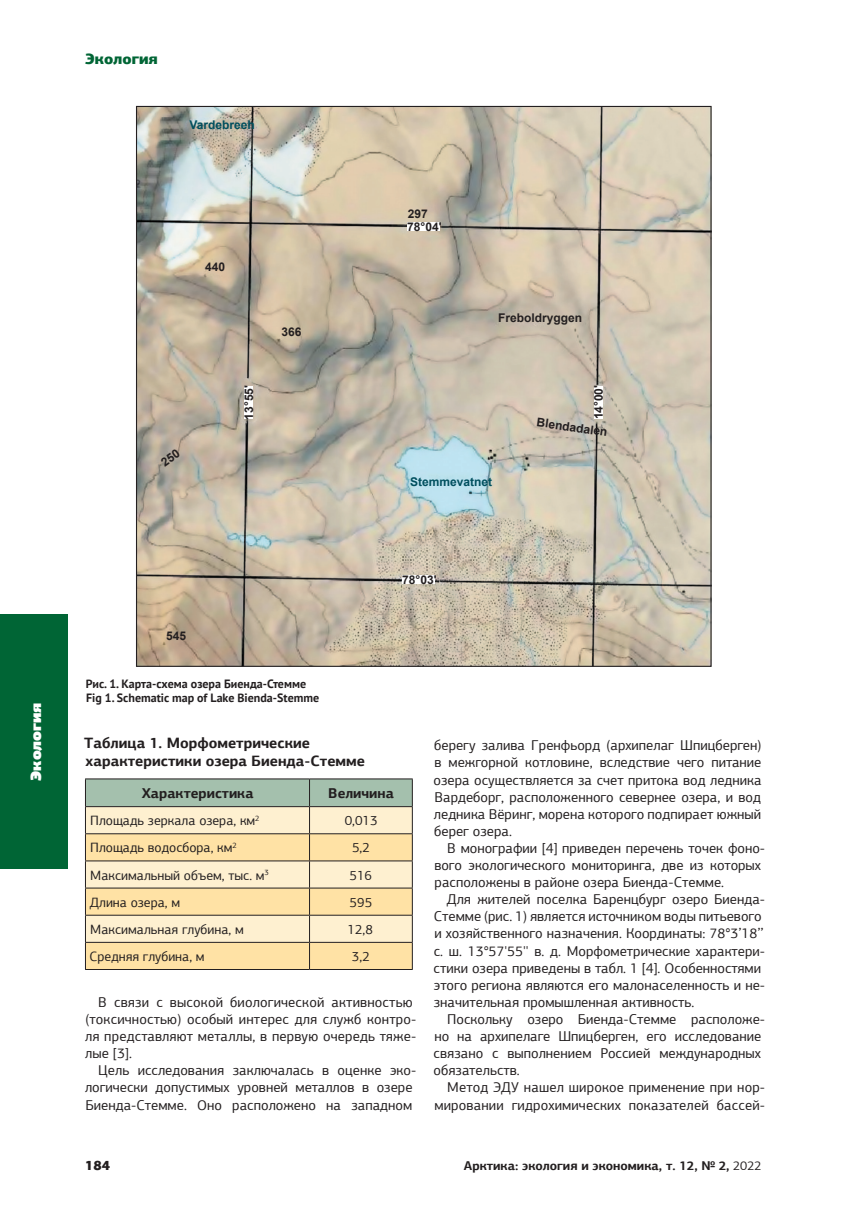
<style>
.page{position:relative;width:868px;height:1208px;background:#fff}
.page>*{position:absolute;margin:0;border:0;box-sizing:border-box;transform-origin:0 0}
.t1{font:700 15px/18px "PF Agora Sans Pro";color:#231f20}
.t2{font:900 15px "PF Agora Sans Pro";color:#fff}
.t3{font:900 15px "PF Agora Sans Pro";color:#006535}
.t4{font:14.25px/17.1px "PF Agora Sans Pro";color:#231f20}
.t5{font:700 14.25px "PF Agora Sans Pro";color:#231f20}
.t6{font:13.5px "PF Agora Sans Pro";color:#231f20}
.t7{font:900 13.5px "PF Agora Sans Pro";color:#231f20}
.t8{font:700 12.75px "PF Agora Sans Pro";color:#231f20}
.t9{font:700 12px/14.4px "PT Sans";color:#231f20}
.t10{font:700 12px "Arial";color:#231f20}
.t11{font:700 12px "Arial";color:#004f5e}
.s1{font-weight:400}
</style>
<div class="page">
<div style="left:0;top:614px;width:68px;height:254px;background:#006535"></div>
<img style="left:138px;top:108px;width:571px;height:557px">
<hr style="left:85px;top:778px;width:224px;height:1px;background:#231f20">
<hr style="left:309px;top:778px;width:103px;height:1px;background:#231f20">
<svg style="left:85px;top:779px;width:328px;height:190px;background:#e8dab2"></svg>
<hr style="left:85px;top:969px;width:224px;height:1px;background:#231f20">
<hr style="left:309px;top:969px;width:103px;height:1px;background:#231f20">
<div style="left:402px;top:575px;width:32px;height:9px;background:#fff"></div>
<div style="left:407px;top:222px;width:32px;height:9px;background:#fff"></div>
<div style="left:244px;top:386px;width:9px;height:33px;background:#fff"></div>
<div style="left:594px;top:386px;width:8px;height:33px;background:#fff"></div>
<svg style="left:160px;top:449px;width:21px;height:18px"></svg>
<p class="t2" style="left:26px;top:781px;width:80px;rotate:-90deg">Экология</p>
<p class="t3" style="left:85px;top:49px;width:74px">Экология</p>
<p class="t11" style="left:189px;top:116px;width:67px">Vardebreeh</p>
<p class="t10" style="left:205px;top:258px;width:22px">440</p>
<p class="t10" style="left:407px;top:205px;width:22px">297</p>
<p class="t10" style="left:281px;top:323px;width:22px">366</p>
<p class="t10" style="left:407px;top:218px;width:36px">78°04'</p>
<p class="t10" style="left:498px;top:309px;width:86px">Freboldryggen</p>
<p class="t10" style="left:240px;top:419px;width:36px;rotate:-90deg">13°55'</p>
<p class="t10" style="left:590px;top:419px;width:36px;rotate:-90deg">14°00'</p>
<p class="t10" style="left:538px;top:413px;width:73px;rotate:8deg">Blendadalen</p>
<p class="t11" style="left:410px;top:474px;width:84px">Stemmevatnet</p>
<p class="t10" style="left:166px;top:627px;width:22px">545</p>
<p class="t10" style="left:402px;top:571px;width:36px">78°03'</p>
<p class="t9" style="left:86px;top:676px;width:235px">Рис. 1. Карта-схема озера Биенда-Стемме<br>Fig 1. Schematic map of Lake Bienda-Stemme</p>
<p class="t1" style="left:84px;top:733px;width:282px">Таблица 1. Морфометрические характеристики озера Биенда-Стемме</p>
<p class="t5" style="left:142px;top:784px;width:113px">Характеристика</p>
<p class="t5" style="left:328px;top:784px;width:67px">Величина</p>
<p class="t6" style="left:90px;top:812px;width:171px">Площадь зеркала озера, км<sup>2</sup></p>
<p class="t6" style="left:344px;top:812px;width:34px">0,013</p>
<p class="t6" style="left:90px;top:839px;width:148px">Площадь водосбора, км<sup>2</sup></p>
<p class="t6" style="left:352px;top:839px;width:19px">5,2</p>
<p class="t6" style="left:90px;top:867px;width:180px">Максимальный объем, тыс. м<sup>3</sup></p>
<p class="t6" style="left:349px;top:867px;width:24px">516</p>
<p class="t6" style="left:90px;top:894px;width:92px">Длина озера, м</p>
<p class="t6" style="left:349px;top:894px;width:24px">595</p>
<p class="t6" style="left:90px;top:921px;width:155px">Максимальная глубина, м</p>
<p class="t6" style="left:347px;top:921px;width:27px">12,8</p>
<p class="t6" style="left:89px;top:948px;width:117px">Средняя глубина, м</p>
<p class="t6" style="left:352px;top:948px;width:19px">3,2</p>
<p class="t4" style="left:85px;top:993px;width:332px;text-indent:13px">В связи с высокой биологической активностью (токсичностью) особый интерес для служб контро&shy;ля представляют металлы, в первую очередь тяже&shy;лые [3].</p>
<p class="t4" style="left:85px;top:1062px;width:332px;text-indent:13px">Цель исследования заключалась в оценке эко&shy;логически допустимых уровней металлов в озере<br>Биенда-Стемме. Оно расположено на западном</p>
<p class="t4" style="left:433px;top:737px;width:329px;text-align:justify">берегу залива Гренфьорд (архипелаг Шпицберген) в межгорной котловине, вследствие чего питание озера осуществляется за счет притока вод ледника Вардеборг, расположенного севернее озера, и вод ледника Вёринг, морена которого подпирает южный берег озера.</p>
<p class="t4" style="left:434px;top:839px;width:332px;text-indent:13px">В монографии [4] приведен перечень точек фоно&shy;вого экологического мониторинга, две из которых расположены в районе озера Биенда-Стемме.</p>
<p class="t4" style="left:433px;top:891px;width:333px;text-indent:13px">Для жителей поселка Баренцбург озеро Биенда-Стемме (рис. 1) является источником воды питьевого и хозяйственного назначения. Координаты: 78°3’18’’ с. ш. 13°57'55'' в. д. Морфометрические характери&shy;стики озера приведены в табл. 1 [4]. Особенностями этого региона являются его малонаселенность и не&shy;значительная промышленная активность.</p>
<p class="t4" style="left:433px;top:1010px;width:333px;text-indent:14px">Поскольку озеро Биенда-Стемме расположе&shy;но на архипелаге Шпицберген, его исследование связано с выполнением Россией международных обязательств.</p>
<p class="t4" style="left:434px;top:1079px;width:332px;text-align:right">Метод ЭДУ нашел широкое применение при нор&shy;мировании гидрохимических показателей бассей-</p>
<p class="t7" style="left:85px;top:1156px;width:26px">184</p>
<p class="t8" style="left:464px;top:1157px;width:299px">Арктика: экология и экономика, т. 12, № 2, <span class="s1">2022</span></p>
</div>
